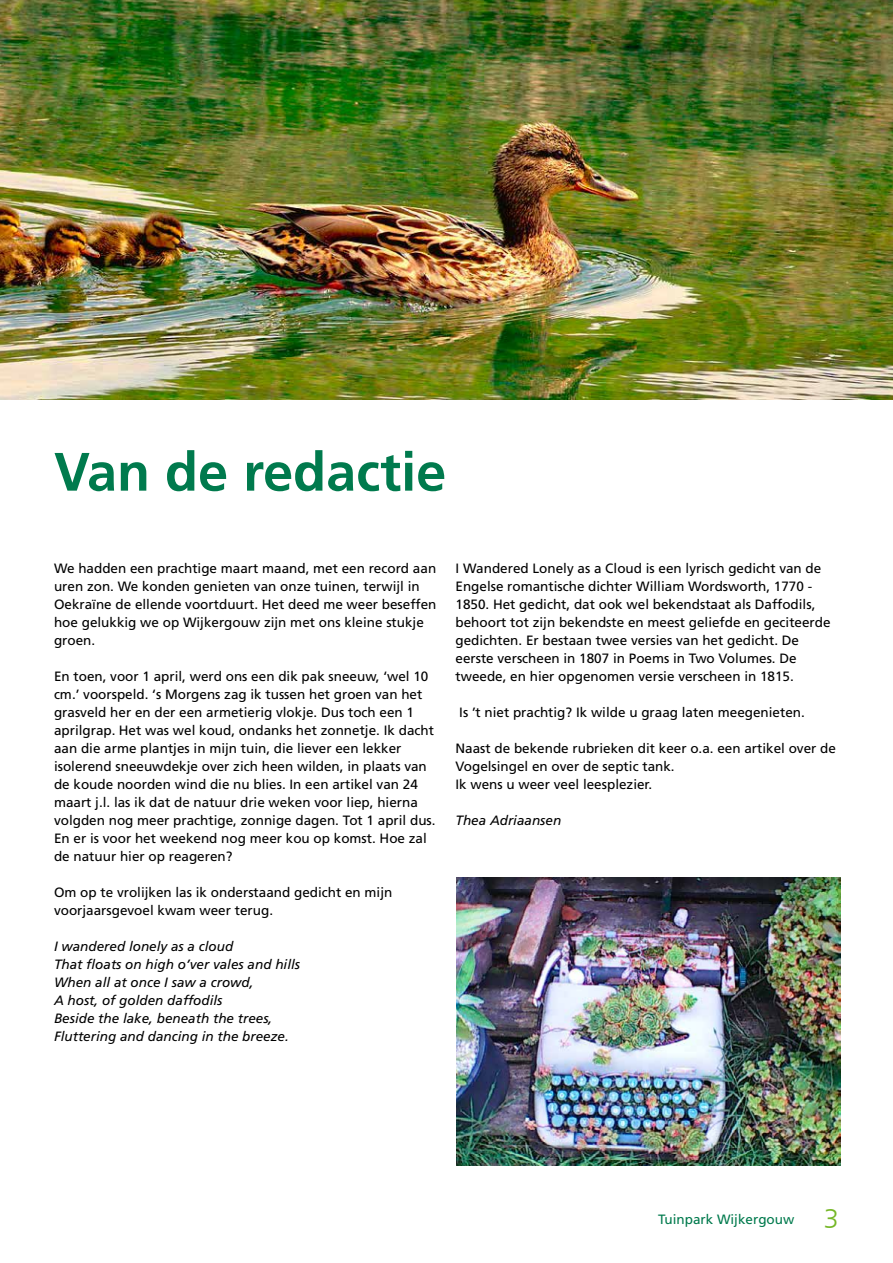
<style>
.page{position:relative;width:893px;height:1263px;background:#fff}
.page>*{position:absolute;margin:0;border:0;box-sizing:border-box;transform-origin:0 0}
.t1{font:700 54px "Frutiger";color:#007a4d}
.t2{font:13.5px/18px "Frutiger";color:#000}
.t3{font:italic 13.5px/18px "Frutiger";color:#000}
.t4{font:13.5px "Frutiger";color:#007a4d}
.s1{font-weight:300;font-size:27px;color:#75b726}
</style>
<div class="page">
<img style="left:0;top:0;width:893px;height:400px">
<img style="left:456px;top:877px;width:384px;height:288px">
<h1 class="t1" style="left:54px;top:440px;width:394px">Van de redactie</h1>
<p class="t2" style="left:54px;top:559px;width:384px">We hadden een prachtige maart maand, met een record aan uren zon. We konden genieten van onze tuinen, terwijl in Oekraïne de ellende voortduurt. Het deed me weer beseffen hoe gelukkig we op Wijkergouw zijn met ons kleine stukje groen.</p>
<p class="t2" style="left:54px;top:667px;width:383px">En toen, voor 1 april, werd ons een dik pak sneeuw, ‘wel 10 cm.’ voorspeld. ‘s Morgens zag ik tussen het groen van het grasveld her en der een armetierig vlokje. Dus toch een 1 aprilgrap. Het was wel koud, ondanks het zonnetje. Ik dacht aan die arme plantjes in mijn tuin, die liever een lekker isolerend sneeuwdekje over zich heen wilden, in plaats van de koude noorden wind die nu blies. In een artikel van 24 maart j.l. las ik dat de natuur drie weken voor liep, hierna volgden nog meer prachtige, zonnige dagen. Tot 1 april dus.<br>En er is voor het weekend nog meer kou op komst. Hoe zal de natuur hier op reageren?</p>
<p class="t2" style="left:54px;top:883px;width:340px">Om op te vrolijken las ik onderstaand gedicht en mijn voorjaarsgevoel kwam weer terug.</p>
<p class="t3" style="left:54px;top:937px;width:248px">I wandered lonely as a cloud<br>That floats on high o’ver vales and hills<br>When all at once I saw a crowd,<br>A host, of golden daffodils<br>Beside the lake, beneath the trees,<br>Fluttering and dancing in the breeze.</p>
<p class="t2" style="left:455px;top:559px;width:377px">I Wandered Lonely as a Cloud is een lyrisch gedicht van de Engelse romantische dichter William Wordsworth, 1770 - 1850. Het gedicht, dat ook wel bekendstaat als Daffodils, behoort tot zijn bekendste en meest geliefde en geciteerde gedichten. Er bestaan twee versies van het gedicht. De eerste verscheen in 1807 in Poems in Two Volumes. De tweede, en hier opgenomen versie verscheen in 1815.</p>
<p class="t2" style="left:459px;top:703px;width:347px">Is ’t niet prachtig? Ik wilde u graag laten meegenieten.</p>
<p class="t2" style="left:455px;top:739px;width:382px">Naast de bekende rubrieken dit keer o.a. een artikel over de<br>Vogelsingel en over de septic tank.<br>Ik wens u weer veel leesplezier.</p>
<p class="t3" style="left:455px;top:811px;width:107px">Thea Adriaansen</p>
<p class="t4" style="left:658px;top:1211px;width:182px">Tuinpark Wijkergouw <span class="s1">3</span></p>
</div>
